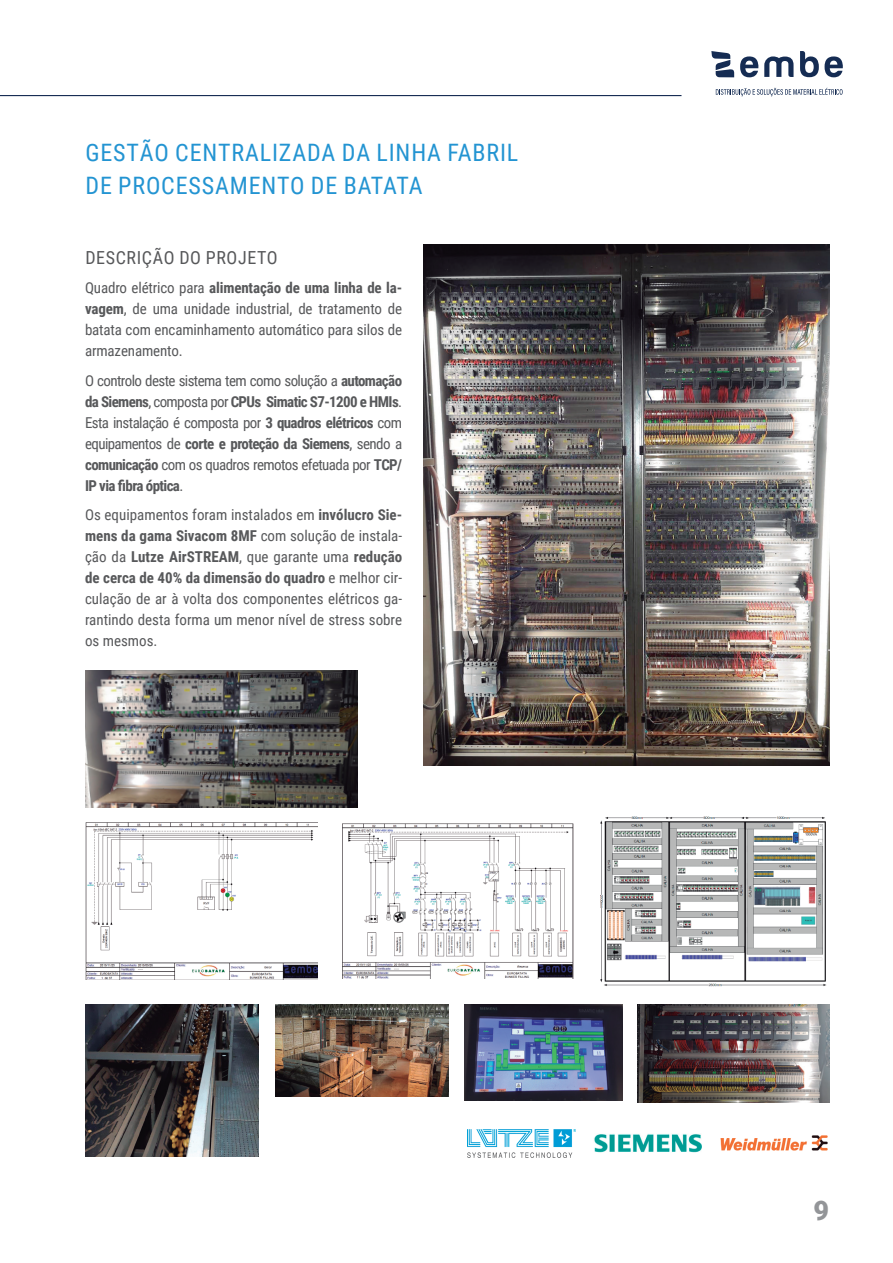
<style>
.page{position:relative;width:893px;height:1263px;background:#fff}
.page>*{position:absolute;margin:0;border:0;box-sizing:border-box;transform-origin:0 0}
.t1{font:900 27px "Roboto";color:#939598}
.TT-PROJETO{font:24px/33px "Roboto Condensed";letter-spacing:.035em;color:#2394d2}
.SUBTITULO{font:18px "Roboto Condensed";letter-spacing:.035em;color:#57585a}
.TEXTO{font:15px/21px "Roboto Condensed";letter-spacing:-.01em;color:#57585a;text-align:justify}
.s1{font-weight:700}
</style>
<div class="page">
<svg style="left:716px;top:88px;width:127px;height:8px"></svg>
<svg style="left:740px;top:56px;width:54px;height:21px"></svg>
<svg style="left:800px;top:51px;width:43px;height:26px"></svg>
<svg style="left:711px;top:51px;width:23px;height:26px"></svg>
<img style="left:342px;top:823px;width:231px;height:155px">
<img style="left:85px;top:822px;width:233px;height:157px">
<img style="left:465px;top:1004px;width:158px;height:97px">
<img style="left:276px;top:1004px;width:173px;height:92px">
<img style="left:85px;top:1004px;width:173px;height:153px">
<img style="left:424px;top:245px;width:405px;height:520px">
<img style="left:637px;top:1004px;width:192px;height:99px">
<img style="left:85px;top:670px;width:272px;height:138px">
<img style="left:600px;top:816px;width:226px;height:171px">
<img style="left:467px;top:1129px;width:109px;height:28px">
<img style="left:594px;top:1134px;width:107px;height:19px">
<img style="left:721px;top:1135px;width:107px;height:16px">
<hr style="left:0;top:95px;width:681px;height:1px;background:#162b52">
<p class="TT-PROJETO" style="left:85px;top:135px;width:434px">GESTÃO CENTRALIZADA DA LINHA FABRIL<br>DE PROCESSAMENTO DE BATATA</p>
<p class="SUBTITULO" style="left:85px;top:245px;width:194px">DESCRIÇÃO DO PROJETO</p>
<p class="TEXTO" style="left:85px;top:277px;width:319px">Quadro elétrico para <span class="s1">alimentação de uma linha de la&shy;vagem</span>, de uma unidade industrial, de tratamento de batata com encaminhamento automático para silos de armazenamento.</p>
<p class="TEXTO" style="left:85px;top:369px;width:319px">O controlo deste sistema tem como solução a <span class="s1">automação da Siemens</span>, composta por <span class="s1">CPUs Simatic S7-1200 e HMIs</span>.<br>Esta instalação é composta por <span class="s1">3 quadros elétricos</span> com equipamentos de <span class="s1">corte e proteção da Siemens</span>, sendo a <span class="s1">comunicação</span> com os quadros remotos efetuada por <span class="s1">TCP/ IP via fibra óptica</span>.</p>
<p class="TEXTO" style="left:85px;top:504px;width:319px">Os equipamentos foram instalados em <span class="s1">invólucro Sie&shy;mens da gama Sivacom 8MF</span> com solução de instala&shy;ção da <span class="s1">Lutze AirSTREAM</span>, que garante uma <span class="s1">redução de cerca de 40% da dimensão do quadro</span> e melhor cir&shy;culação de ar à volta dos componentes elétricos ga&shy;rantindo desta forma um menor nível de stress sobre os mesmos.</p>
<h1 class="t1" style="left:813px;top:1192px;width:17px">9</h1>
</div>
